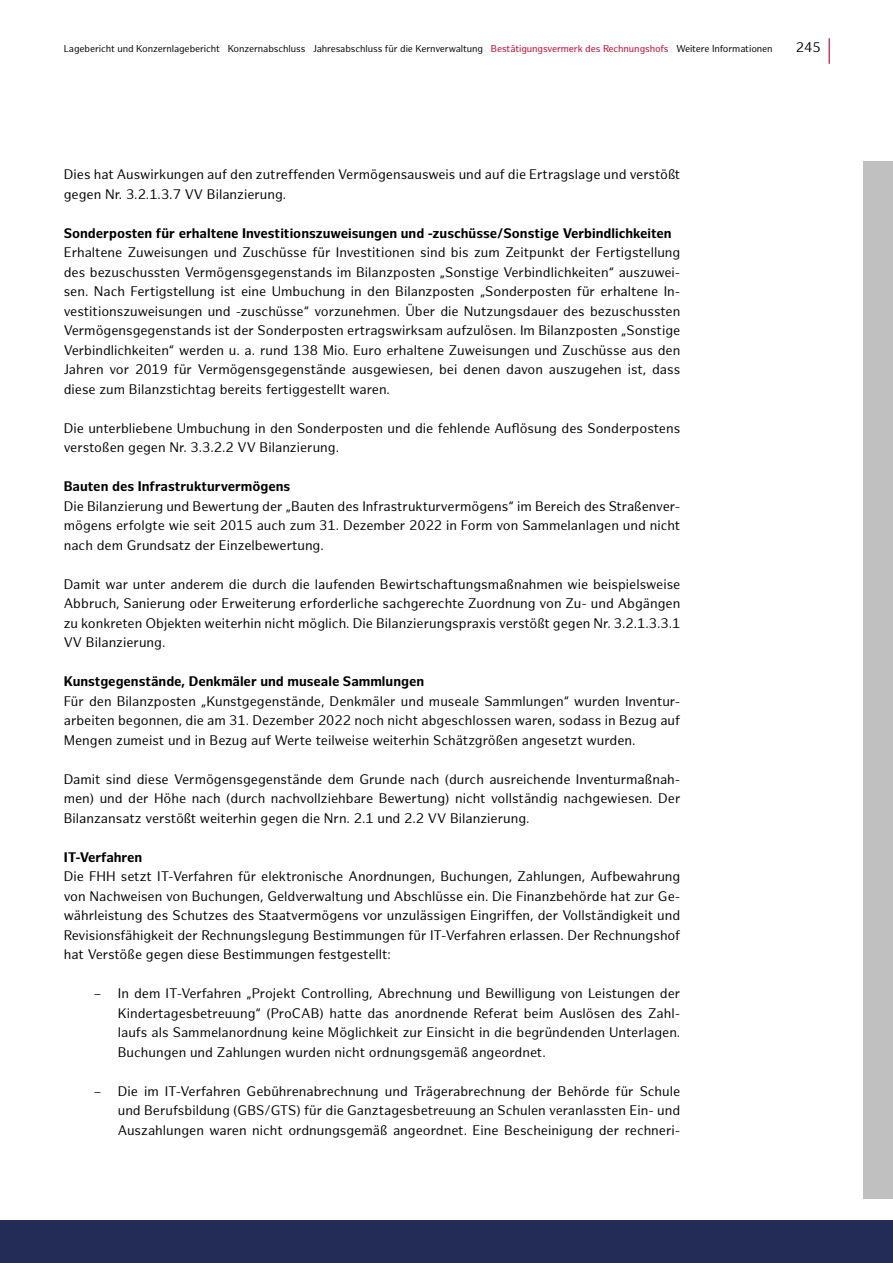
<style>
.page{position:relative;width:893px;height:1263px;background:#fff}
.page>*{position:absolute;margin:0;border:0;box-sizing:border-box;transform-origin:0 0}
.fliesstext_abstand_n{font:13.5px/19.5px "Hamburg Sans";color:#000;text-align:justify}
.zwischentitel{font:700 13.5px "Hamburg Sans";color:#000}
.t1{font:9.75px "Hamburg Sans";letter-spacing:-.01em;color:#000}
.s1{color:#be0027}
</style>
<div class="page">
<div style="left:863px;top:162px;width:30px;height:1037px;background:#c0c0c0"></div>
<svg style="left:829px;top:38px;width:1px;height:26px"></svg>
<div style="left:0;top:1220px;width:893px;height:43px;background:#222c57"></div>
<p class="t1" style="left:64px;top:43px;width:710px">Lagebericht und Konzernlagebericht Konzernabschluss Jahresabschluss für die Kernverwaltung <span class="s1">Bestätigungsvermerk des Rechnungshofs</span> Weitere Informationen</p>
<p class="fliesstext_abstand_n" style="left:796px;top:38px;width:26px">245</p>
<p class="fliesstext_abstand_n" style="left:64px;top:165px;width:618px">Dies hat Auswirkungen auf den zutreffenden Vermögensausweis und auf die Ertragslage und verstößt gegen Nr. 3.2.1.3.7 VV Bilanzierung.</p>
<p class="zwischentitel" style="left:64px;top:225px;width:609px">Sonderposten für erhaltene Investitionszuweisungen und -zuschüsse/Sonstige Verbindlichkeiten</p>
<p class="fliesstext_abstand_n" style="left:64px;top:243px;width:618px">Erhaltene Zuweisungen und Zuschüsse für Investitionen sind bis zum Zeitpunkt der Fertigstellung des bezuschussten Vermögensgegenstands im Bilanzposten „Sonstige Verbindlichkeiten“ auszuwei&shy;sen. Nach Fertigstellung ist eine Umbuchung in den Bilanzposten „Sonderposten für erhaltene In&shy;vestitionszuweisungen und -zuschüsse“ vorzunehmen. Über die Nutzungsdauer des bezuschussten Vermögensgegenstands ist der Sonderposten ertragswirksam aufzulösen. Im Bilanzposten „Sonstige Verbindlichkeiten“ werden u. a. rund 138 Mio. Euro erhaltene Zuweisungen und Zuschüsse aus den Jahren vor 2019 für Vermögensgegenstände ausgewiesen, bei denen davon auszugehen ist, dass diese zum Bilanzstichtag bereits fertiggestellt waren.</p>
<p class="fliesstext_abstand_n" style="left:64px;top:419px;width:618px">Die unterbliebene Umbuchung in den Sonderposten und die fehlende Auflösung des Sonderpostens verstoßen gegen Nr. 3.3.2.2 VV Bilanzierung.</p>
<p class="zwischentitel" style="left:64px;top:478px;width:228px">Bauten des Infrastrukturvermögens</p>
<p class="fliesstext_abstand_n" style="left:64px;top:497px;width:618px">Die Bilanzierung und Bewertung der „Bauten des Infrastrukturvermögens“ im Bereich des Straßenver&shy;mögens erfolgte wie seit 2015 auch zum 31. Dezember 2022 in Form von Sammelanlagen und nicht nach dem Grundsatz der Einzelbewertung.</p>
<p class="fliesstext_abstand_n" style="left:64px;top:575px;width:618px">Damit war unter anderem die durch die laufenden Bewirtschaftungsmaßnahmen wie beispielsweise Abbruch, Sanierung oder Erweiterung erforderliche sachgerechte Zuordnung von Zu- und Abgängen zu konkreten Objekten weiterhin nicht möglich. Die Bilanzierungspraxis verstößt gegen Nr. 3.2.1.3.3.1<br>VV Bilanzierung.</p>
<p class="zwischentitel" style="left:64px;top:673px;width:362px">Kunstgegenstände, Denkmäler und museale Sammlungen</p>
<p class="fliesstext_abstand_n" style="left:64px;top:692px;width:618px;text-align:left">Für den Bilanzposten „Kunstgegenstände, Denkmäler und museale Sammlungen“ wurden Inventur&shy;arbeiten begonnen, die am 31. Dezember 2022 noch nicht abgeschlossen waren, sodass in Bezug auf<br>Mengen zumeist und in Bezug auf Werte teilweise weiterhin Schätzgrößen angesetzt wurden.</p>
<p class="fliesstext_abstand_n" style="left:64px;top:770px;width:618px">Damit sind diese Vermögensgegenstände dem Grunde nach (durch ausreichende Inventurmaßnah&shy;men) und der Höhe nach (durch nachvollziehbare Bewertung) nicht vollständig nachgewiesen. Der Bilanzansatz verstößt weiterhin gegen die Nrn. 2.1 und 2.2 VV Bilanzierung.</p>
<p class="zwischentitel" style="left:64px;top:849px;width:80px">IT-Verfahren</p>
<p class="fliesstext_abstand_n" style="left:64px;top:867px;width:618px">Die FHH setzt IT-Verfahren für elektronische Anordnungen, Buchungen, Zahlungen, Aufbewahrung von Nachweisen von Buchungen, Geldverwaltung und Abschlüsse ein. Die Finanzbehörde hat zur Ge&shy;währleistung des Schutzes des Staatvermögens vor unzulässigen Eingriffen, der Vollständigkeit und Revisionsfähigkeit der Rechnungslegung Bestimmungen für IT-Verfahren erlassen. Der Rechnungshof hat Verstöße gegen diese Bestimmungen festgestellt:</p>
<p class="fliesstext_abstand_n" style="left:118px;top:984px;width:564px;text-indent:-24px">– In dem IT-Verfahren „Projekt Controlling, Abrechnung und Bewilligung von Leistungen der Kindertagesbetreuung“ (ProCAB) hatte das anordnende Referat beim Auslösen des Zahl&shy;laufs als Sammelanordnung keine Möglichkeit zur Einsicht in die begründenden Unterlagen.<br>Buchungen und Zahlungen wurden nicht ordnungsgemäß angeordnet.</p>
<p class="fliesstext_abstand_n" style="left:118px;top:1082px;width:564px;text-indent:-24px">– Die im IT-Verfahren Gebührenabrechnung und Trägerabrechnung der Behörde für Schule und Berufsbildung (GBS/GTS) für die Ganztagesbetreuung an Schulen veranlassten Ein- und Auszahlungen waren nicht ordnungsgemäß angeordnet. Eine Bescheinigung der rechneri-</p>
</div>
